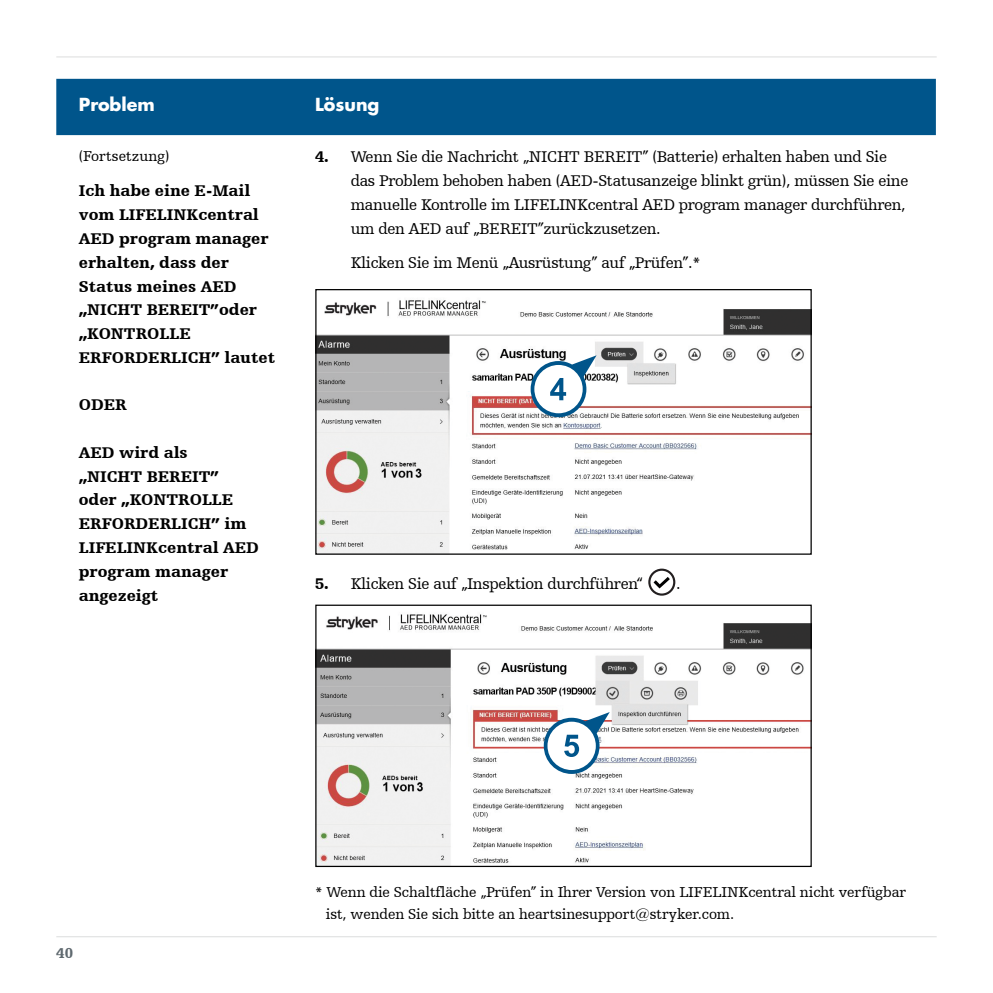
<style>
.page{position:relative;width:993px;height:993px;background:#fff}
.page>*{position:absolute;margin:0;border:0;box-sizing:border-box;transform-origin:0 0}
.t1{font:700 17.5px "Futura Std";color:#fff}
.Numbered_text2_Troub{font:16.25px/23.8px "Humanist Slabserif 712 BT";letter-spacing:-.02em;color:#000}
.Troubleshooting_sub{font:900 16.25px/23.8px "Humanist Slabserif 712 BT";color:#000}
.text_6_9{font:15px/22.5px "Humanist Slabserif 712 BT";letter-spacing:-.01em;color:#000}
.t2{font:900 15px "Humanist Slabserif 712 BT";color:#5f696f}
.s1{font-weight:900}
</style>
<div class="page">
<hr style="left:56px;top:935px;width:880px;height:2px;background:#e3e4e4">
<hr style="left:56px;top:56px;width:880px;height:2px;background:#e3e4e4">
<div style="left:56px;top:79px;width:879px;height:56px;background:#00558b"></div>
<img style="left:317px;top:300px;width:492px;height:252px">
<div style="left:315px;top:289px;width:496px;height:265px;border:1px solid #000"></div>
<svg style="left:530px;top:355px;width:66px;height:62px"></svg>
<svg style="left:653px;top:577px;width:16px;height:11px"></svg>
<div style="left:648px;top:568px;width:27px;height:27px;border:2px solid #231f20;border-radius:50%"></div>
<img style="left:317px;top:614px;width:492px;height:250px">
<div style="left:315px;top:604px;width:496px;height:262px;border:1px solid #000"></div>
<svg style="left:543px;top:711px;width:66px;height:62px"></svg>
<p class="t1" style="left:79px;top:93px;width:77px">Problem</p>
<p class="t1" style="left:315px;top:93px;width:66px">Lösung</p>
<p class="text_6_9" style="left:79px;top:145px;width:92px">(Fortsetzung)</p>
<p class="Troubleshooting_sub" style="left:79px;top:178px;width:198px">Ich habe eine E-Mail vom LIFELINKcentral<br>AED program manager erhalten, dass der<br>Status meines AED „NICHT BEREIT”oder „KONTROLLE<br>ERFORDERLICH” lautet</p>
<p class="Troubleshooting_sub" style="left:79px;top:392px;width:49px">ODER</p>
<p class="Troubleshooting_sub" style="left:79px;top:440px;width:181px">AED wird als<br>„NICHT BEREIT” oder „KONTROLLE<br>ERFORDERLICH” im<br>LIFELINKcentral AED</p>
<p class="Troubleshooting_sub" style="left:79px;top:558px;width:151px">program manager angezeigt</p>
<p class="Numbered_text2_Troub" style="left:350px;top:145px;width:559px;text-indent:-35px"><span class="s1">4.</span> Wenn Sie die Nachricht „NICHT BEREIT” (Batterie) erhalten haben und Sie das Problem behoben haben (AED-Statusanzeige blinkt grün), müssen Sie eine manuelle Kontrolle im LIFELINKcentral AED program manager durchführen, um den AED auf „BEREIT”zurückzusetzen.</p>
<p class="Numbered_text2_Troub" style="left:350px;top:250px;width:351px">Klicken Sie im Menü „Ausrüstung” auf „Prüfen”.*</p>
<p class="Numbered_text2_Troub" style="left:315px;top:571px;width:329px"><span class="s1">5.</span> Klicken Sie auf „Inspektion durchführen“</p>
<p class="Numbered_text2_Troub" style="left:676px;top:571px;width:6px">.</p>
<p class="t2" style="left:56px;top:943px;width:18px">40</p>
<p class="text_6_9" style="left:326px;top:880px;width:581px;text-indent:-11px">* Wenn die Schaltfläche „Prüfen” in Ihrer Version von LIFELINKcentral nicht verfügbar ist, wenden Sie sich bitte an heartsinesupport@stryker.com.</p>
</div>
